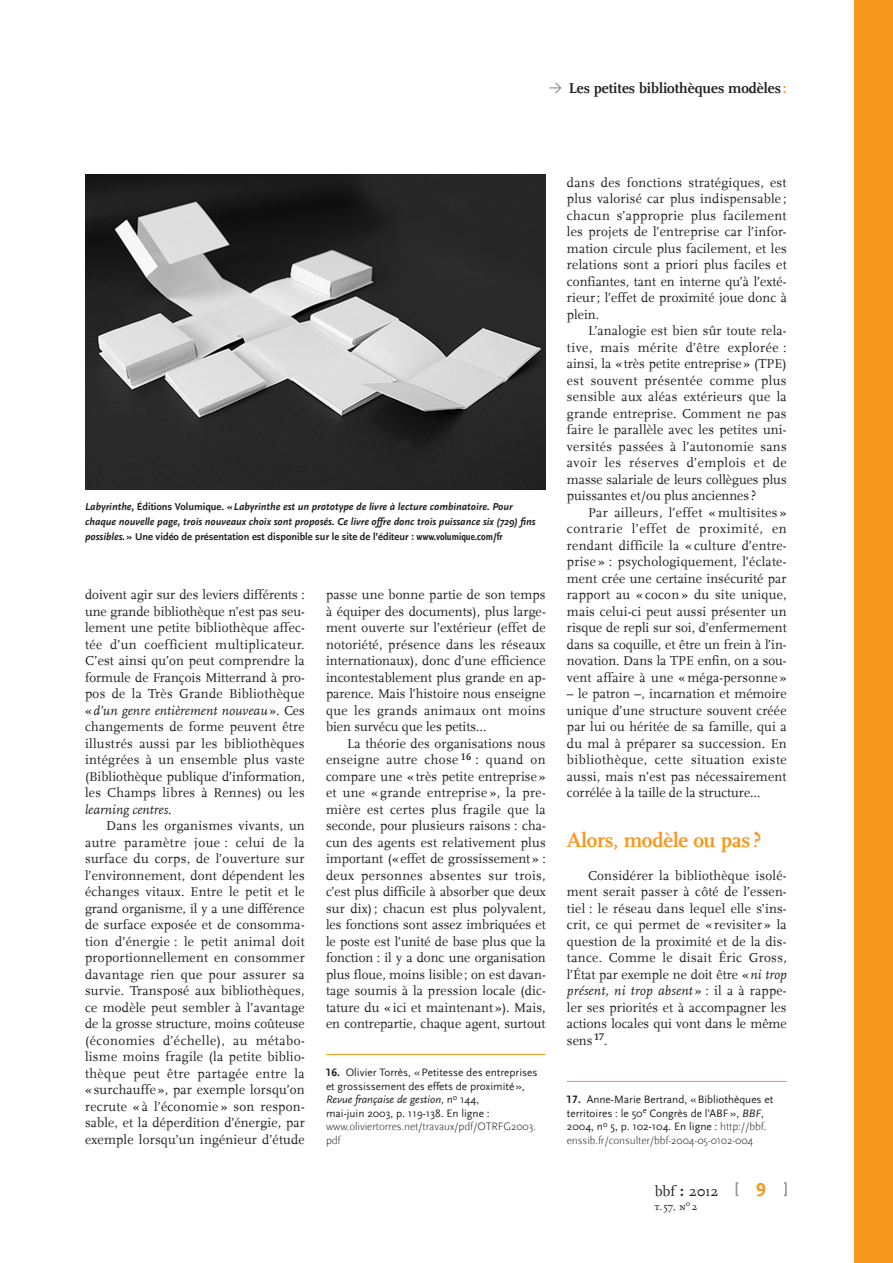
<style>
.page{position:relative;width:893px;height:1263px;background:#fff}
.page>*{position:absolute;margin:0;border:0;box-sizing:border-box;transform-origin:0 0}
.D_-_inter_1{font:700 21px "Scala";letter-spacing:-.015em;color:#f7971d}
.t1{font:700 19.5px "Scala Sans LF";color:#f7971d}
.t2{font:700 15px "Scala";color:#231f20}
.t3{font:15px "Scala";letter-spacing:.005em;color:#231f20}
.D_-_TEXTE{font:13.5px/16.5px "Scala";color:#231f20;text-align:justify}
.D_-_note{font:13.5px/16.5px "Scala";letter-spacing:.005em;color:#231f20;text-align:justify}
.D_-_note-2{font:11.25px/13.5px "Scala Sans";color:#231f20}
.D_-_légende{font:italic 700 10.5px/15px "Scala Sans";color:#231f20}
.t4{font:10.5px "Scala Caps";color:#231f20}
.s1{color:#f7971d}
.s2{font-style:normal}
.s3{font-family:"Scala Sans Bold Con";font-weight:400;font-style:normal}
.s4{font-style:italic}
.s5{font-family:"Scala Sans LF";font-weight:700}
.s6{font-weight:300}
.s7{font-family:"Scala Sans";font-weight:700}
</style>
<div class="page">
<svg style="left:736px;top:1182px;width:2px;height:14px"></svg>
<svg style="left:784px;top:1182px;width:3px;height:14px"></svg>
<div style="left:855px;top:0;width:38px;height:1263px;background:#f7971d"></div>
<svg style="left:549px;top:83px;width:13px;height:10px"></svg>
<hr style="left:326px;top:1054px;width:220px;height:1px;background:#f7971d">
<hr style="left:567px;top:1081px;width:220px;height:1px;background:#f7971d">
<img style="left:85px;top:174px;width:461px;height:315px">
<p class="t2" style="left:569px;top:80px;width:219px">Les petites bibliothèques modèles <span class="s1">:</span></p>
<p class="D_-_légende" style="left:85px;top:499px;width:452px">Labyrinthe<span class="s2">, Éditions Volumique. «</span>Labyrinthe est un prototype de livre à lecture combinatoire. Pour chaque nouvelle page, trois nouveaux choix sont proposés. Ce livre offre donc trois puissance six (729) fins possibles.<span class="s2">» Une vidéo de présentation est disponible sur le site de l’éditeur :</span> <span class="s3">www.volumique.com/fr</span></p>
<p class="D_-_note" style="left:85px;top:587px;width:221px">doivent agir sur des leviers différents : une grande bibliothèque n’est pas seu&shy;lement une petite bibliothèque affec&shy;tée d’un coefficient multiplicateur.<br>C’est ainsi qu’on peut comprendre la formule de François Mitterrand à pro&shy;pos de la Très Grande Bibliothèque « <span class="s4">d’un genre entièrement nouveau</span>». Ces changements de forme peuvent être illustrés aussi par les bibliothèques intégrées à un ensemble plus vaste (Bibliothèque publique d’information, les Champs libres à Rennes) ou les <span class="s4">learning centres</span>.</p>
<p class="D_-_TEXTE" style="left:85px;top:818px;width:221px;text-indent:21px">Dans les organismes vivants, un autre paramètre joue : celui de la surface du corps, de l’ouverture sur l’environnement, dont dépendent les échanges vitaux. Entre le petit et le grand organisme, il y a une différence de surface exposée et de consomma&shy;tion d’énergie : le petit animal doit proportionnellement en consommer davantage rien que pour assurer sa survie. Transposé aux bibliothèques, ce modèle peut sembler à l’avantage de la grosse structure, moins coûteuse (économies d’échelle), au métabo&shy;lisme moins fragile (la petite biblio&shy;thèque peut être partagée entre la « surchauffe », par exemple lorsqu’on recrute « à l’économie » son respon&shy;sable, et la déperdition d’énergie, par exemple lorsqu’un ingénieur d’étude</p>
<p class="D_-_TEXTE" style="left:326px;top:587px;width:221px">passe une bonne partie de son temps à équiper des documents), plus large&shy;ment ouverte sur l’extérieur (effet de notoriété, présence dans les réseaux internationaux), donc d’une efficience incontestablement plus grande en ap&shy;parence. Mais l’histoire nous enseigne que les grands animaux ont moins bien survécu que les petits…</p>
<p class="D_-_TEXTE" style="left:326px;top:735px;width:221px;text-indent:21px">La théorie des organisations nous enseigne autre chose <sup>16</sup> : quand on compare une « très petite entreprise » et une « grande entreprise », la pre&shy;mière est certes plus fragile que la seconde, pour plusieurs raisons : cha&shy;cun des agents est relativement plus important (« effet de grossissement » : deux personnes absentes sur trois, c’est plus difficile à absorber que deux sur dix) ; chacun est plus polyvalent, les fonctions sont assez imbriquées et le poste est l’unité de base plus que la fonction : il y a donc une organisation plus floue, moins lisible ; on est davan&shy;tage soumis à la pression locale (dic&shy;tature du « ici et maintenant »). Mais, en contrepartie, chaque agent, surtout</p>
<p class="D_-_note-2" style="left:326px;top:1066px;width:213px"><span class="s5">16.</span> Olivier Torrès, «Petitesse des entreprises et grossissement des effets de proximité», <span class="s4">Revue française de gestion</span>, n<sup>o</sup> 144,<br>mai-juin 2003, p. 119-138. En ligne : <span class="s6">www.oliviertorres.net/travaux/pdf/OTRFG2003. pdf</span></p>
<p class="D_-_note" style="left:567px;top:174px;width:221px">dans des fonctions stratégiques, est plus valorisé car plus indispensable ; chacun s’approprie plus facilement les projets de l’entreprise car l’infor&shy;mation circule plus facilement, et les relations sont a priori plus faciles et confiantes, tant en interne qu’à l’exté&shy;rieur; l’effet de proximité joue donc à plein.</p>
<p class="D_-_TEXTE" style="left:567px;top:323px;width:221px;text-indent:21px">L’analogie est bien sûr toute rela&shy;tive, mais mérite d’être explorée : ainsi, la «très petite entreprise» (TPE) est souvent présentée comme plus sensible aux aléas extérieurs que la grande entreprise. Comment ne pas faire le parallèle avec les petites uni&shy;versités passées à l’autonomie sans avoir les réserves d’emplois et de masse salariale de leurs collègues plus puissantes et/ou plus anciennes ?</p>
<p class="D_-_TEXTE" style="left:567px;top:504px;width:221px;text-indent:21px">Par ailleurs, l’effet « multisites » contrarie l’effet de proximité, en rendant difficile la « culture d’entre&shy;prise » : psychologiquement, l’éclate&shy;ment crée une certaine insécurité par rapport au « cocon » du site unique, mais celui-ci peut aussi présenter un risque de repli sur soi, d’enfermement dans sa coquille, et être un frein à l’in&shy;novation. Dans la TPE enfin, on a sou&shy;vent affaire à une « méga-personne »</p>
<p class="D_-_TEXTE" style="left:567px;top:686px;width:221px">– le patron –, incarnation et mémoire unique d’une structure souvent créée par lui ou héritée de sa famille, qui a du mal à préparer sa succession. En bibliothèque, cette situation existe aussi, mais n’est pas nécessairement corrélée à la taille de la structure…</p>
<p class="D_-_inter_1" style="left:567px;top:828px;width:196px">Alors, modèle ou pas ?</p>
<p class="D_-_TEXTE" style="left:567px;top:867px;width:221px;text-indent:21px">Considérer la bibliothèque isolé&shy;ment serait passer à côté de l’essen&shy;tiel : le réseau dans lequel elle s’ins&shy;crit, ce qui permet de « revisiter » la question de la proximité et de la dis&shy;tance. Comme le disait Éric Gross, l’État par exemple ne doit être «<span class="s4">ni trop présent, ni trop absent</span> » : il a à rappe&shy;ler ses priorités et à accompagner les actions locales qui vont dans le même sens <sup>17</sup>.</p>
<p class="D_-_note-2" style="left:567px;top:1093px;width:208px"><span class="s5">17.</span> Anne-Marie Bertrand, «Bibliothèques et territoires : le 50<sup>e</sup> Congrès de l’ABF», <span class="s4">BBF</span>, 2004, n<sup>o</sup> 5, p. 102-104. En ligne : <span class="s6">http://bbf. enssib.fr/consulter/bbf-2004-05-0102-004</span></p>
<p class="t3" style="left:655px;top:1183px;width:65px">bbf <span class="s7">:</span> 2012</p>
<h2 class="t1" style="left:756px;top:1179px;width:11px">9</h2>
<p class="t4" style="left:655px;top:1200px;width:44px">t. 57, n<sup>o</sup> 2</p>
</div>
